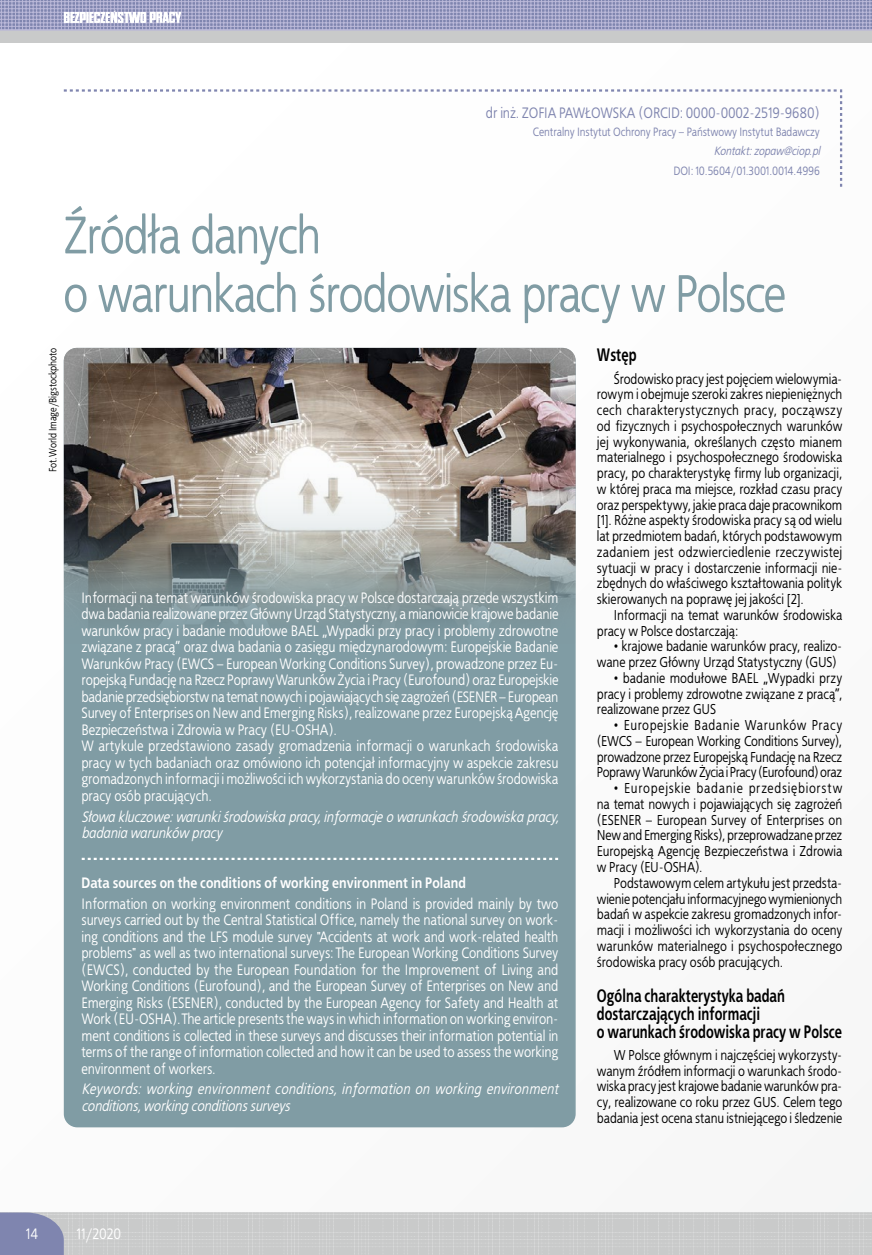
<style>
.page{position:relative;width:872px;height:1255px;background:#fff}
.page>*{position:absolute;margin:0;border:0;box-sizing:border-box;transform-origin:0 0}
.t1{font:52.5px/58.5px "EFN Bureau";letter-spacing:-.025em;color:#809ca4}
.t2{font:700 18px/18px "EFN Bureau";color:#000;scale:.85 1}
.t3{font:15px/16.5px "EFN Bureau";color:#fff}
.t4{font:italic 15px/16.5px "EFN Bureau";letter-spacing:.02em;color:#fff}
.t5{font:italic 15px/16.5px "EFN Bureau";color:#fff}
.t6{font:700 15px "EFN Bureau";color:#fff}
.t7{font:15px "EFN Bureau";color:#7f85af}
.t8{font:14.25px/15.8px "EFN Bureau";color:#000;text-align:justify}
.t9{font:12px "EFN Bureau";color:#7f85af}
.t10{font:italic 12px "EFN Bureau";color:#7f85af}
.t11{font:10.5px "EFN Bureau";color:#000}
</style>
<div class="page">
<img style="left:64px;top:1212px;width:807px;height:42px">
<div style="left:0;top:0;width:872px;height:43px;background:#c9caca"></div>
<svg style="left:0;top:1212px;width:64px;height:42px;background:#868cb2"></svg>
<hr style="left:871px;top:1212px;width:1px;height:42px;background:#c9caca">
<svg style="left:0;top:0;width:872px;height:30px;background:#a0a2c6"></svg>
<div style="left:65px;top:348px;width:510px;height:778px;background:#809ca4;border-radius:13px"></div>
<img style="left:64px;top:348px;width:511px;height:296px">
<svg style="left:64px;top:89px;width:778px;height:98px"></svg>
<svg style="left:82px;top:857px;width:476px;height:3px"></svg>
<p class="t7" style="left:486px;top:102px;width:335px">dr inż. ZOFIA PAWŁOWSKA (ORCID: 0000-0002-2519-9680)</p>
<p class="t9" style="left:533px;top:124px;width:288px">Centralny Instytut Ochrony Pracy – Państwowy Instytut Badawczy</p>
<p class="t10" style="left:713px;top:142px;width:108px">Kontakt: zopaw@ciop.pl</p>
<p class="t9" style="left:673px;top:163px;width:148px">DOI: 10.5604/01.3001.0014.4996</p>
<h1 class="t1" style="left:63px;top:204px;width:724px">Źródła danych<br>o warunkach środowiska pracy w Polsce</h1>
<p class="t11" style="left:46px;top:472px;width:126px;rotate:-90deg">Fot. World Image/Bigstockphoto</p>
<p class="t3" style="left:81px;top:589px;width:478px">Informacji na temat warunków środowiska pracy w Polsce dostarczają przede wszystkim dwa badania realizowane przez Główny Urząd Statystyczny, a mianowicie krajowe badanie warunków pracy i badanie modułowe BAEL „Wypadki przy pracy i problemy zdrowotne związane z pracą” oraz dwa badania o zasięgu międzynarodowym: Europejskie Badanie Warunków Pracy (EWCS – European Working Conditions Survey), prowadzone przez Eu&shy;ropejską Fundację na Rzecz Poprawy Warunków Życia i Pracy (Eurofound) oraz Europejskie badanie przedsiębiorstw na temat nowych i pojawiających się zagrożeń (ESENER – European Survey of Enterprises on New and Emerging Risks), realizowane przez Europejską Agencję Bezpieczeństwa i Zdrowia w Pracy (EU-OSHA).<br>W artykule przedstawiono zasady gromadzenia informacji o warunkach środowiska pracy w tych badaniach oraz omówiono ich potencjał informacyjny w aspekcie zakresu gromadzonych informacji i możliwości ich wykorzystania do oceny warunków środowiska pracy osób pracujących.</p>
<p class="t5" style="left:81px;top:807px;width:479px">Słowa kluczowe: warunki środowiska pracy, informacje o warunkach środowiska pracy, badania warunków pracy</p>
<p class="t6" style="left:81px;top:871px;width:386px">Data sources on the conditions of working environment in Poland</p>
<p class="t3" style="left:81px;top:894px;width:478px;text-align:justify">Information on working environment conditions in Poland is provided mainly by two surveys carried out by the Central Statistical Office, namely the national survey on work&shy;ing conditions and the LFS module survey "Accidents at work and work-related health problems" as well as two international surveys: The European Working Conditions Survey (EWCS), conducted by the European Foundation for the Improvement of Living and Working Conditions (Eurofound), and the European Survey of Enterprises on New and Emerging Risks (ESENER), conducted by the European Agency for Safety and Health at Work (EU-OSHA). The article presents the ways in which information on working environ&shy;ment conditions is collected in these surveys and discusses their information potential in terms of the range of information collected and how it can be used to assess the working environment of workers.</p>
<p class="t4" style="left:81px;top:1080px;width:478px">Keywords: working environment conditions, information on working environment conditions, working conditions surveys</p>
<p class="t2" style="left:597px;top:345px;width:48px">Wstęp</p>
<p class="t8" style="left:597px;top:370px;width:247px;text-indent:17px">Środowisko pracy jest pojęciem wielowymia&shy;rowym i obejmuje szeroki zakres niepieniężnych cech charakterystycznych pracy, począwszy od fizycznych i psychospołecznych warunków jej wykonywania, określanych często mianem materialnego i psychospołecznego środowiska pracy, po charakterystykę firmy lub organizacji, w której praca ma miejsce, rozkład czasu pracy oraz perspektywy, jakie praca daje pracownikom [1]. Różne aspekty środowiska pracy są od wielu lat przedmiotem badań, których podstawowym zadaniem jest odzwierciedlenie rzeczywistej sytuacji w pracy i dostarczenie informacji nie&shy;zbędnych do właściwego kształtowania polityk skierowanych na poprawę jej jakości [2].</p>
<p class="t8" style="left:597px;top:606px;width:247px;text-indent:17px">Informacji na temat warunków środowiska pracy w Polsce dostarczają:</p>
<p class="t8" style="left:597px;top:638px;width:247px;text-indent:17px">• krajowe badanie warunków pracy, realizo&shy;wane przez Główny Urząd Statystyczny (GUS)</p>
<p class="t8" style="left:597px;top:669px;width:247px;text-indent:17px">• badanie modułowe BAEL „Wypadki przy pracy i problemy zdrowotne związane z pracą”, realizowane przez GUS</p>
<p class="t8" style="left:597px;top:717px;width:247px;text-indent:17px">• Europejskie Badanie Warunków Pracy (EWCS – European Working Conditions Survey), prowadzone przez Europejską Fundację na Rzecz Poprawy Warunków Życia i Pracy (Eurofound) oraz</p>
<p class="t8" style="left:597px;top:780px;width:247px;text-indent:17px">• Europejskie badanie przedsiębiorstw na temat nowych i pojawiających się zagrożeń (ESENER – European Survey of Enterprises on New and Emerging Risks), przeprowadzane przez Europejską Agencję Bezpieczeństwa i Zdrowia w Pracy (EU-OSHA).</p>
<p class="t8" style="left:597px;top:874px;width:247px;text-indent:17px">Podstawowym celem artykułu jest przedsta&shy;wienie potencjału informacyjnego wymienionych badań w aspekcie zakresu gromadzonych infor&shy;macji i możliwości ich wykorzystania do oceny warunków materialnego i psychospołecznego środowiska pracy osób pracujących.</p>
<p class="t2" style="left:597px;top:985px;width:290px">Ogólna charakterystyka badań dostarczających informacji<br>o warunkach środowiska pracy w Polsce</p>
<p class="t8" style="left:597px;top:1046px;width:247px;text-indent:17px">W Polsce głównym i najczęściej wykorzysty&shy;wanym źródłem informacji o warunkach środo&shy;wiska pracy jest krajowe badanie warunków pra&shy;cy, realizowane co roku przez GUS. Celem tego badania jest ocena stanu istniejącego i śledzenie</p>
<p class="t3" style="left:26px;top:1225px;width:14px">14</p>
<p class="t3" style="left:77px;top:1225px;width:46px">11/2020</p>
</div>
